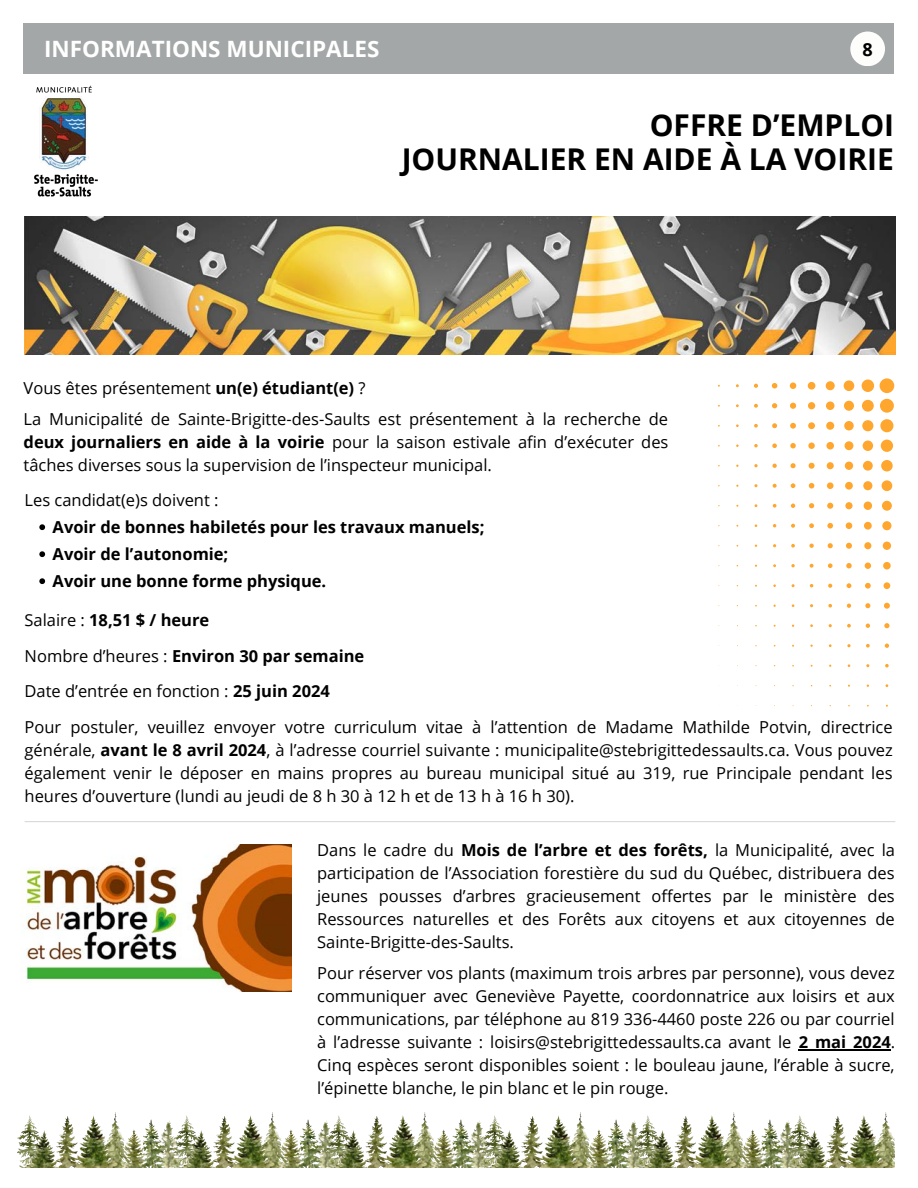
<style>
.page{position:relative;width:918px;height:1188px;background:#fff}
.page>*{position:absolute;margin:0;border:0;box-sizing:border-box;transform-origin:0 0}
.t1{font:700 30px/33.8px "Open Sans";color:#000;text-align:right}
.t2{font:700 22.5px "Open Sans";color:#fff}
.t3{font:700 18px "Open Sans";color:#000}
.t4{font:16.5px/23px "Open Sans";color:#000}
.t5{font:700 16.5px/27px "Open Sans";color:#000}
.s1{font-weight:700}
</style>
<div class="page">
<div style="left:24px;top:24px;width:870px;height:50px;background:#a3a7a7"></div>
<div style="left:850px;top:32px;width:35px;height:34px;background:#fdfdfc;border-radius:50%"></div>
<hr style="left:25px;top:821px;width:870px;height:1px;background:#d9d9d9">
<img style="left:25px;top:217px;width:870px;height:137px">
<img style="left:34px;top:85px;width:64px;height:112px">
<svg style="left:39px;top:524px;width:6px;height:6px"></svg>
<svg style="left:39px;top:551px;width:6px;height:6px"></svg>
<svg style="left:39px;top:578px;width:6px;height:6px"></svg>
<svg style="left:718px;top:378px;width:176px;height:329px"></svg>
<img style="left:21px;top:844px;width:271px;height:148px">
<hr style="left:799px;top:1049px;width:92px;height:2px;background:#000">
<img style="left:17px;top:1112px;width:158px;height:56px">
<img style="left:175px;top:1112px;width:152px;height:56px">
<img style="left:327px;top:1112px;width:155px;height:56px">
<img style="left:482px;top:1112px;width:154px;height:56px">
<img style="left:636px;top:1112px;width:152px;height:56px">
<img style="left:788px;top:1112px;width:107px;height:56px">
<h2 class="t2" style="left:44px;top:33px;width:337px">INFORMATIONS MUNICIPALES</h2>
<p class="t3" style="left:863px;top:36px;width:12px">8</p>
<h1 class="t1" style="left:402px;top:107px;width:494px">OFFRE D’EMPLOI<br>JOURNALIER EN AIDE À LA VOIRIE</h1>
<p class="t4" style="left:24px;top:372px;width:646px;line-height:31px">Vous êtes présentement <span class="s1">un(e) étudiant(e)</span> ?<br>La Municipalité de Sainte-Brigitte-des-Saults est présentement à la recherche de</p>
<p class="t4" style="left:24px;top:430px;width:646px"><span class="s1">deux journaliers en aide à la voirie</span> pour la saison estivale afin d’exécuter des tâches diverses sous la supervision de l’inspecteur municipal.</p>
<p class="t4" style="left:25px;top:488px;width:195px">Les candidat(e)s doivent :</p>
<p class="t5" style="left:53px;top:513px;width:433px">Avoir de bonnes habiletés pour les travaux manuels;<br>Avoir de l’autonomie;<br>Avoir une bonne forme physique.</p>
<p class="t4" style="left:25px;top:602px;width:870px;line-height:35.5px">Salaire : <span class="s1">18,51 $ / heure<br></span>Nombre d’heures : <span class="s1">Environ 30 par semaine<br></span>Date d’entrée en fonction : <span class="s1">25 juin 2024<br></span>Pour postuler, veuillez envoyer votre curriculum vitae à l’attention de Madame Mathilde Potvin, directrice</p>
<p class="t4" style="left:25px;top:738px;width:870px;text-align:justify">générale, <span class="s1">avant le 8 avril 2024</span>, à l’adresse courriel suivante : municipalite@stebrigittedessaults.ca. Vous pouvez également venir le déposer en mains propres au bureau municipal situé au 319, rue Principale pendant les heures d’ouverture (lundi au jeudi de 8 h 30 à 12 h et de 13 h à 16 h 30).</p>
<p class="t4" style="left:317px;top:838px;width:579px;text-align:justify">Dans le cadre du <span class="s1">Mois de l’arbre et des forêts,</span> la Municipalité, avec la participation de l’Association forestière du sud du Québec, distribuera des jeunes pousses d’arbres gracieusement offertes par le ministère des Ressources naturelles et des Forêts aux citoyens et aux citoyennes de Sainte-Brigitte-des-Saults.</p>
<p class="t4" style="left:317px;top:961px;width:580px;text-align:justify">Pour réserver vos plants (maximum trois arbres par personne), vous devez communiquer avec Geneviève Payette, coordonnatrice aux loisirs et aux communications, par téléphone au 819 336-4460 poste 226 ou par courriel à l’adresse suivante : loisirs@stebrigittedessaults.ca avant le <span class="s1">2 mai 2024</span>.<br>Cinq espèces seront disponibles soient : le bouleau jaune, l’érable à sucre, l’épinette blanche, le pin blanc et le pin rouge.</p>
</div>
